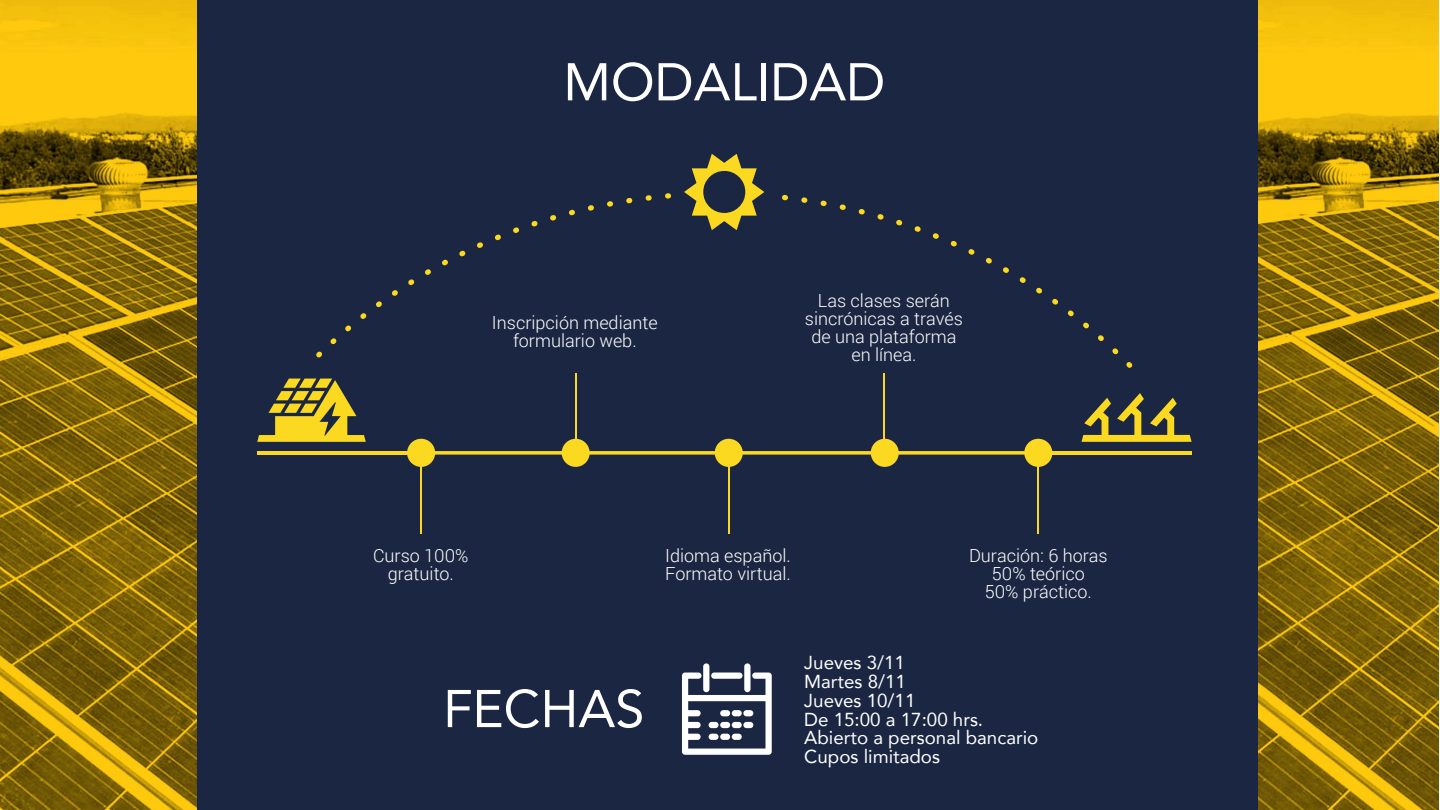
<style>
.page{position:relative;width:1440px;height:810px;background:#fff}
.page>*{position:absolute;margin:0;border:0;box-sizing:border-box;transform-origin:0 0}
.t1{font:52.5px "Avenir";color:#fff}
.t2{font:18.75px/18.8px "Avenir";color:#fff}
.t3{font:300 18px/18px "Roboto";color:#fff;text-align:center}
</style>
<div class="page">
<img style="left:1px;top:0;width:196px;height:810px">
<img style="left:1258px;top:0;width:181px;height:810px">
<div style="left:197px;top:0;width:1061px;height:810px;background:#1b2742"></div>
<hr style="left:420px;top:453px;width:2px;height:80px;background:#fad920">
<hr style="left:575px;top:373px;width:2px;height:80px;background:#fad920">
<hr style="left:728px;top:453px;width:2px;height:80px;background:#fad920">
<hr style="left:883px;top:373px;width:2px;height:80px;background:#fad920">
<hr style="left:1037px;top:453px;width:2px;height:80px;background:#fad920">
<svg style="left:407px;top:439px;width:645px;height:28px"></svg>
<hr style="left:257px;top:451px;width:152px;height:4px;background:#fad920">
<hr style="left:1039px;top:451px;width:152px;height:4px;background:#fad920">
<svg style="left:1081px;top:393px;width:111px;height:49px"></svg>
<svg style="left:257px;top:379px;width:109px;height:63px"></svg>
<svg style="left:316px;top:193px;width:816px;height:175px"></svg>
<svg style="left:684px;top:154px;width:80px;height:76px"></svg>
<svg style="left:682px;top:673px;width:90px;height:82px"></svg>
<div style="left:711px;top:673px;width:32px;height:6px;background:#fff;border-radius:3px"></div>
<div style="left:703px;top:663px;width:6px;height:29px;background:#fff;border-radius:3px"></div>
<div style="left:744px;top:663px;width:7px;height:29px;background:#fff;border-radius:3px"></div>
<div style="left:743px;top:722px;width:10px;height:6px;background:#fff;border-radius:3px"></div>
<div style="left:743px;top:710px;width:10px;height:6px;background:#fff;border-radius:3px"></div>
<div style="left:732px;top:710px;width:10px;height:6px;background:#fff;border-radius:3px"></div>
<div style="left:732px;top:722px;width:10px;height:6px;background:#fff;border-radius:3px"></div>
<div style="left:709px;top:722px;width:10px;height:6px;background:#fff;border-radius:3px"></div>
<div style="left:720px;top:734px;width:10px;height:6px;background:#fff;border-radius:3px"></div>
<div style="left:732px;top:734px;width:10px;height:6px;background:#fff;border-radius:3px"></div>
<div style="left:709px;top:734px;width:10px;height:6px;background:#fff;border-radius:3px"></div>
<div style="left:720px;top:710px;width:10px;height:6px;background:#fff;border-radius:3px"></div>
<div style="left:720px;top:722px;width:10px;height:6px;background:#fff;border-radius:3px"></div>
<h1 class="t1" style="left:563px;top:40px;width:323px">MODALIDAD</h1>
<p class="t3" style="left:492px;top:313px;width:167px">Inscripción mediante formulario web.</p>
<p class="t3" style="left:805px;top:291px;width:160px">Las clases serán sincrónicas a través de una plataforma en línea.</p>
<p class="t3" style="left:373px;top:546px;width:97px">Curso 100% gratuito.</p>
<h1 class="t1" style="left:443px;top:667px;width:203px">FECHAS</h1>
<p class="t3" style="left:665px;top:546px;width:127px;text-align:left">Idioma español.<br>Formato virtual.</p>
<p class="t3" style="left:969px;top:546px;width:140px">Duración: 6 horas<br>50% teórico<br>50% práctico.</p>
<p class="t2" style="left:804px;top:653px;width:236px">Jueves 3/11<br>Martes 8/11<br>Jueves 10/11<br>De 15:00 a 17:00 hrs.<br>Abierto a personal bancario<br>Cupos limitados</p>
</div>
